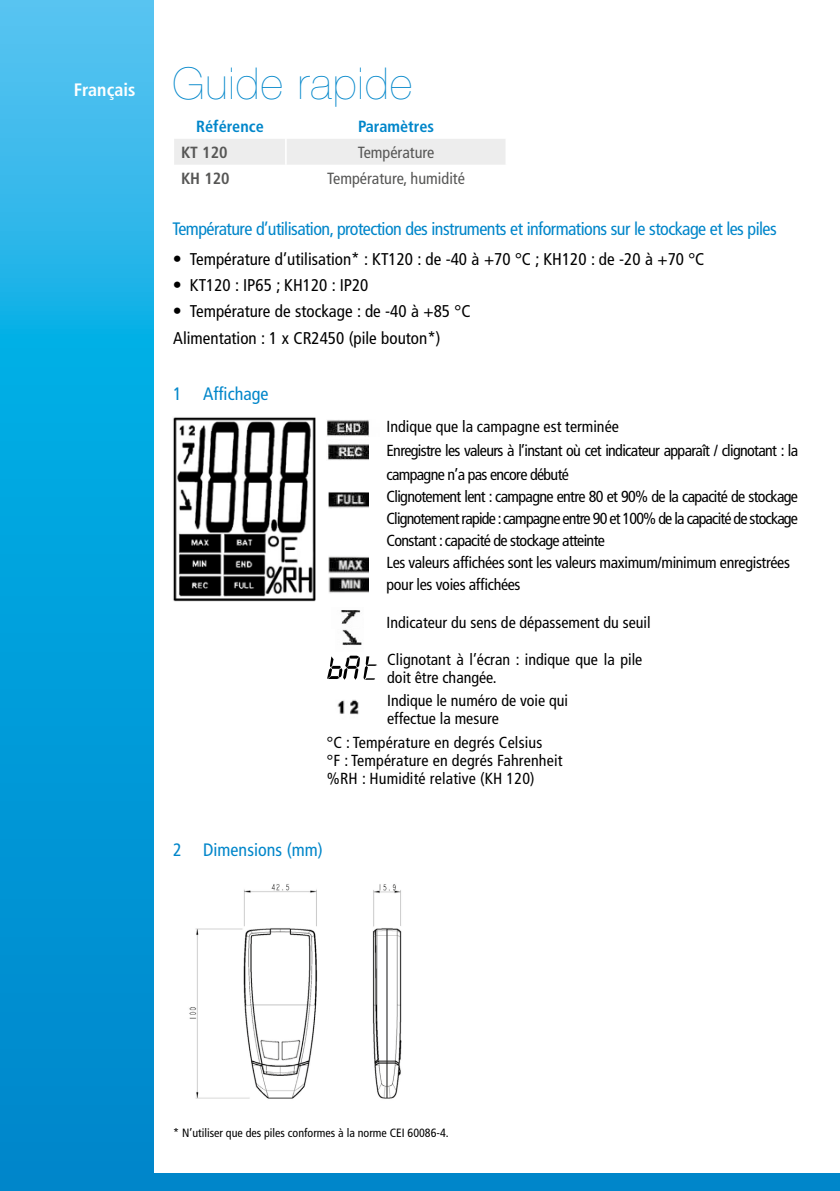
<style>
.page{position:relative;width:840px;height:1191px;background:#fff}
.page>*{position:absolute;margin:0;border:0;box-sizing:border-box;transform-origin:0 0}
.t1{font:200 44px "Helvetica Neue LT Std";letter-spacing:.03em;color:#0086ca}
.t2{font:condensed 18px "Frutiger LT Std";letter-spacing:-.03em;color:#0086ca}
.t3{font:condensed 18px "Frutiger LT Std";color:#0086ca}
.t4{font:700 condensed 18px "Frutiger LT Std";color:#fff}
.t5{font:condensed 17px/26.8px "Frutiger LT Std";color:#000}
.t6{font:condensed 16.2px "Frutiger LT Std";color:#575756}
.t7{font:700 condensed 16.2px "Frutiger LT Std";color:#0086ca}
.t8{font:700 condensed 16.2px "Frutiger LT Std";color:#575756}
.t9{font:condensed 16px/22px "Frutiger LT Std";letter-spacing:-.04em;color:#000}
.t10{font:condensed 16px/18px "Frutiger LT Std";color:#000}
.t11{font:condensed 16px/18px "Frutiger LT Std";letter-spacing:.01em;color:#000}
.t12{font:condensed 12px "Frutiger LT Std";color:#000}
.s1{font-size:18px}
</style>
<div class="page">
<div style="left:0;top:1173px;width:839px;height:18px;background:#0086ca"></div>
<svg style="left:0;top:0;width:153px;height:1173px;background:#10a3dd"></svg>
<div style="left:174px;top:139px;width:331px;height:26px;background:#ededed"></div>
<img style="left:173px;top:417px;width:142px;height:185px">
<img style="left:327px;top:420px;width:42px;height:16px">
<img style="left:328px;top:444px;width:41px;height:16px">
<img style="left:328px;top:492px;width:41px;height:16px">
<img style="left:328px;top:556px;width:41px;height:37px">
<img style="left:340px;top:610px;width:21px;height:14px">
<img style="left:342px;top:629px;width:20px;height:17px">
<svg style="left:327px;top:655px;width:50px;height:25px"></svg>
<img style="left:337px;top:699px;width:22px;height:16px">
<img style="left:189px;top:884px;width:213px;height:215px">
<p class="t4" style="left:74px;top:79px;width:63px">Français</p>
<h1 class="t1" style="left:172px;top:58px;width:241px">Guide rapide</h1>
<p class="t7" style="left:196px;top:117px;width:69px">Référence</p>
<p class="t7" style="left:358px;top:117px;width:77px">Paramètres</p>
<p class="t8" style="left:181px;top:143px;width:48px">KT 120</p>
<p class="t6" style="left:357px;top:143px;width:78px">Température</p>
<p class="t8" style="left:181px;top:168px;width:50px">KH 120</p>
<p class="t6" style="left:327px;top:169px;width:139px">Température, humidité</p>
<p class="t2" style="left:172px;top:218px;width:605px">Température d’utilisation, protection des instruments et informations sur le stockage et les piles</p>
<p class="t5" style="left:173px;top:245px;width:533px"><span class="s1">•</span> Température d’utilisation* : KT120 : de -40 à +70 °C ; KH120 : de -20 à +70 °C</p>
<p class="t5" style="left:173px;top:272px;width:197px"><span class="s1">•</span> KT120 : IP65 ; KH120 : IP20</p>
<p class="t5" style="left:173px;top:298px;width:299px"><span class="s1">•</span> Température de stockage : de -40 à +85 °C<br>Alimentation : 1 x CR2450 (pile bouton*)</p>
<p class="t3" style="left:173px;top:384px;width:97px">1 Affichage</p>
<p class="t9" style="left:386px;top:414px;width:413px;line-height:24px">Indique que la campagne est terminée<br>Enregistre les valeurs à l’instant où cet indicateur apparaît / clignotant : la campagne n’a pas encore débuté</p>
<p class="t9" style="left:386px;top:485px;width:413px">Clignotement lent : campagne entre 80 et 90% de la capacité de stockage Clignotement rapide : campagne entre 90 et 100% de la capacité de stockage Constant : capacité de stockage atteinte<br>Les valeurs affichées sont les valeurs maximum/minimum enregistrées pour les voies affichées</p>
<p class="t10" style="left:386px;top:613px;width:265px">Indicateur du sens de dépassement du seuil</p>
<p class="t10" style="left:387px;top:650px;width:256px">Clignotant à l’écran : indique que la pile doit être changée.</p>
<p class="t10" style="left:387px;top:691px;width:182px">Indique le numéro de voie qui effectue la mesure</p>
<p class="t11" style="left:327px;top:733px;width:237px">°C : Température en degrés Celsius<br>°F : Température en degrés Fahrenheit %RH : Humidité relative (KH 120)</p>
<p class="t3" style="left:173px;top:839px;width:151px">2 Dimensions (mm)</p>
<p class="t12" style="left:173px;top:1126px;width:277px">* N’utiliser que des piles conformes à la norme CEI 60086-4.</p>
</div>
